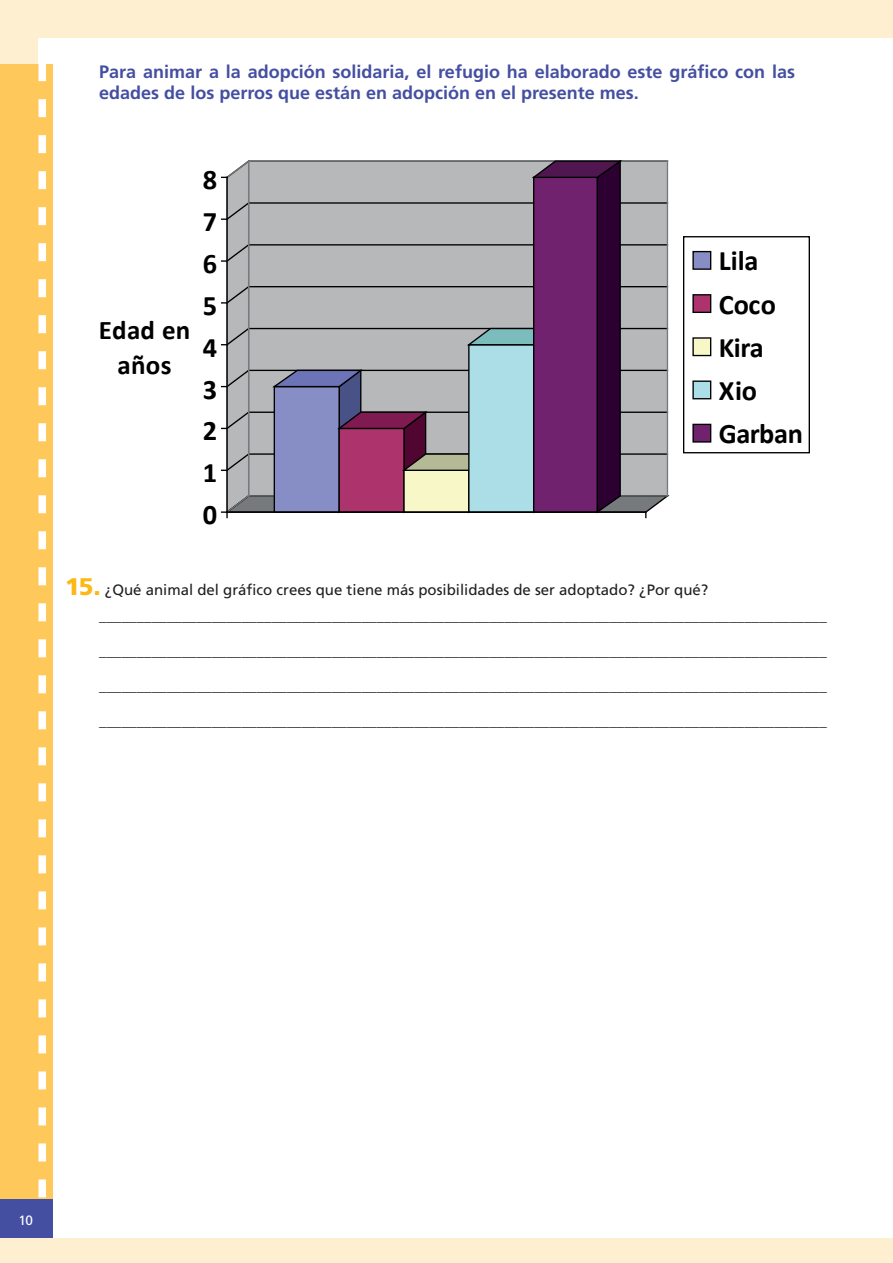
<style>
.page{position:relative;width:893px;height:1263px;background:#feefd0}
.page>*{position:absolute;margin:0;border:0;box-sizing:border-box;transform-origin:0 0}
.t1{font:700 28.35px/43.2px "Calibri";letter-spacing:-.01em;color:#000001}
.t2{font:700 27px/35.1px "Calibri";letter-spacing:.01em;color:#000001;text-align:center}
.t3{font:700 18px/21px "Frutiger LT Std";color:#444fa1}
.t4{font:15px/26.5px "Frutiger LT Std";color:#231f20}
.t5{font:13.5px "Frutiger LT Std";color:#fff}
.s1{font-weight:900;font-size:24px;color:#fcb814}
</style>
<div class="page">
<div style="left:38px;top:38px;width:855px;height:1199px;background:#fff"></div>
<div style="left:0;top:64px;width:52px;height:1173px;background:#fec85a"></div>
<div style="left:0;top:1199px;width:52px;height:38px;background:#444fa1"></div>
<svg style="left:38px;top:64px;width:8px;height:1133px"></svg>
<svg style="left:222px;top:160px;width:447px;height:357px;background:#9a8ea1"></svg>
<div style="left:683px;top:236px;width:127px;height:217px;border:1px solid #000001"></div>
<div style="left:693px;top:252px;width:18px;height:17px;background:#878ec6"></div>
<div style="left:692px;top:251px;width:19px;height:19px;border:1px solid #000001"></div>
<div style="left:693px;top:295px;width:18px;height:17px;background:#ad336d"></div>
<div style="left:692px;top:294px;width:19px;height:19px;border:1px solid #000001"></div>
<div style="left:693px;top:338px;width:18px;height:17px;background:#f8f7c7"></div>
<div style="left:692px;top:337px;width:19px;height:19px;border:1px solid #000001"></div>
<div style="left:693px;top:381px;width:18px;height:18px;background:#acdee7"></div>
<div style="left:692px;top:380px;width:19px;height:19px;border:1px solid #000001"></div>
<div style="left:693px;top:424px;width:18px;height:18px;background:#71226f"></div>
<div style="left:692px;top:424px;width:19px;height:19px;border:1px solid #000001"></div>
<p class="t3" style="left:99px;top:61px;width:697px">Para animar a la adopción solidaria, el refugio ha elaborado este gráfico con las edades de los perros que están en adopción en el presente mes.</p>
<h1 class="t1" style="left:203px;top:157px;width:16px">8</h1>
<h2 class="t2" style="left:99px;top:312px;width:93px">Edad en años</h2>
<h1 class="t1" style="left:203px;top:199px;width:16px">7</h1>
<h1 class="t1" style="left:203px;top:241px;width:16px">6</h1>
<h1 class="t1" style="left:203px;top:283px;width:16px">5</h1>
<h1 class="t1" style="left:203px;top:325px;width:16px">4</h1>
<h1 class="t1" style="left:203px;top:366px;width:16px">3</h1>
<h1 class="t1" style="left:203px;top:408px;width:16px">2</h1>
<h1 class="t1" style="left:203px;top:450px;width:16px">1</h1>
<h1 class="t1" style="left:203px;top:492px;width:16px">0</h1>
<h1 class="t1" style="left:719px;top:238px;width:86px">Lila<br>Coco<br>Kira<br>Xio<br>Garban</h1>
<p class="t4" style="left:99px;top:576px;width:729px;text-indent:-34px"><span class="s1">15.</span> ¿Qué animal del gráfico crees que tiene más posibilidades de ser adoptado? ¿Por qué? _________________________________________________________________________________________________</p>
<p class="t4" style="left:99px;top:638px;width:729px">_________________________________________________________________________________________________</p>
<p class="t4" style="left:99px;top:673px;width:729px">_________________________________________________________________________________________________</p>
<p class="t4" style="left:99px;top:708px;width:729px">_________________________________________________________________________________________________</p>
<p class="t5" style="left:18px;top:1212px;width:16px">10</p>
</div>
